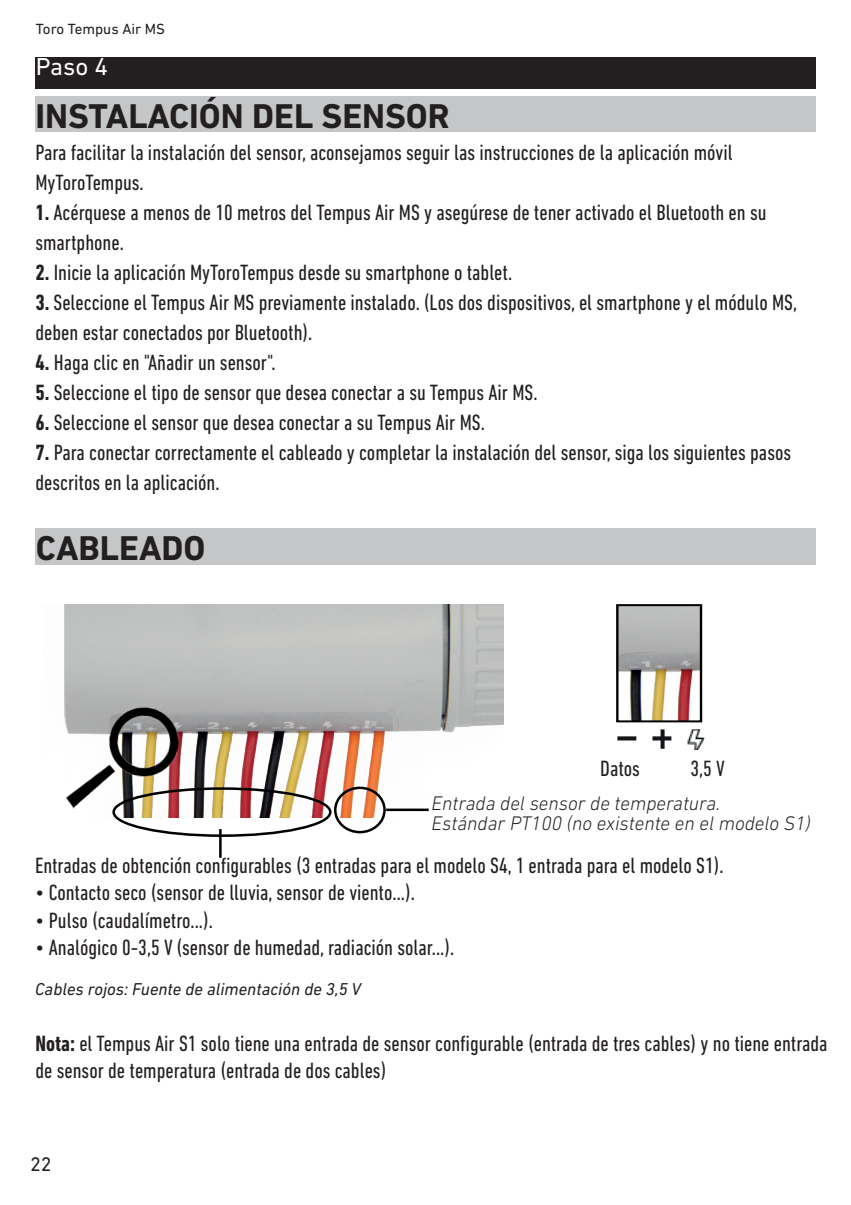
<style>
.page{position:relative;width:851px;height:1205px;background:#fff}
.page>*{position:absolute;margin:0;border:0;box-sizing:border-box;transform-origin:0 0}
.t1{font:700 35px "DIN Next LT Pro";color:#231f20}
.t2{font:25px "DIN Next LT Pro";color:#fff}
.t3{font:condensed 22.5px/30px "DIN Next LT Pro";color:#231f20}
.t4{font:italic 300 20px/20px "DIN Next LT Pro";color:#231f20}
.t5{font:20px "DIN Next LT Pro";color:#231f20}
.t6{font:italic 17.5px "DIN Next LT Pro";color:#231f20}
.t7{font:15px "DIN Next LT Pro";color:#231f20}
.s1{font-weight:700}
</style>
<div class="page">
<div style="left:36px;top:57px;width:779px;height:31px;background:#231f20"></div>
<div style="left:35px;top:97px;width:780px;height:35px;background:#c5c6c8"></div>
<img style="left:64px;top:604px;width:439px;height:214px">
<hr style="left:386px;top:808px;width:42px;height:3px;background:#000">
<img style="left:617px;top:730px;width:89px;height:20px">
<div style="left:334px;top:786px;width:52px;height:47px;border:2px solid #000;border-radius:50%"></div>
<div style="left:112px;top:787px;width:219px;height:50px;border:2px solid #000;border-radius:50%"></div>
<hr style="left:219px;top:829px;width:2px;height:29px;background:#000">
<img style="left:619px;top:607px;width:80px;height:112px">
<div style="left:616px;top:604px;width:86px;height:118px;border:2px solid #000"></div>
<img style="left:65px;top:700px;width:117px;height:118px">
<div style="left:36px;top:528px;width:779px;height:37px;background:#c5c6c8"></div>
<p class="t7" style="left:36px;top:20px;width:131px">Toro Tempus Air MS</p>
<p class="t2" style="left:36px;top:53px;width:73px">Paso 4</p>
<h1 class="t1" style="left:35px;top:95px;width:416px">INSTALACIÓN DEL SENSOR</h1>
<p class="t3" style="left:35px;top:138px;width:698px">Para facilitar la instalación del sensor, aconsejamos seguir las instrucciones de la aplicación móvil<br>MyToroTempus.</p>
<p class="t3" style="left:35px;top:198px;width:732px"><span class="s1">1.</span> Acérquese a menos de 10 metros del Tempus Air MS y asegúrese de tener activado el Bluetooth en su smartphone.</p>
<p class="t3" style="left:35px;top:258px;width:478px"><span class="s1">2.</span> Inicie la aplicación MyToroTempus desde su smartphone o tablet.</p>
<p class="t3" style="left:35px;top:288px;width:763px"><span class="s1">3.</span> Seleccione el Tempus Air MS previamente instalado. (Los dos dispositivos, el smartphone y el módulo MS, deben estar conectados por Bluetooth).</p>
<p class="t3" style="left:35px;top:348px;width:242px"><span class="s1">4.</span> Haga clic en "Añadir un sensor".</p>
<p class="t3" style="left:35px;top:378px;width:503px"><span class="s1">5.</span> Seleccione el tipo de sensor que desea conectar a su Tempus Air MS.</p>
<p class="t3" style="left:35px;top:408px;width:451px"><span class="s1">6.</span> Seleccione el sensor que desea conectar a su Tempus Air MS.</p>
<p class="t3" style="left:35px;top:438px;width:757px"><span class="s1">7.</span> Para conectar correctamente el cableado y completar la instalación del sensor, siga los siguientes pasos descritos en la aplicación.</p>
<h1 class="t1" style="left:36px;top:527px;width:171px">CABLEADO</h1>
<p class="t3" style="left:600px;top:753px;width:41px">Datos</p>
<p class="t3" style="left:690px;top:753px;width:36px">3,5 V</p>
<p class="t4" style="left:431px;top:793px;width:381px">Entrada del sensor de temperatura.<br>Estándar PT100 (no existente en el modelo S1)</p>
<p class="t3" style="left:35px;top:850px;width:690px">Entradas de obtención configurables (3 entradas para el modelo S4, 1 entrada para el modelo S1).</p>
<p class="t3" style="left:35px;top:877px;width:381px">• Contacto seco (sensor de lluvia, sensor de viento...).</p>
<p class="t3" style="left:35px;top:905px;width:179px">• Pulso (caudalímetro...).</p>
<p class="t3" style="left:35px;top:932px;width:420px">• Analógico 0-3,5 V (sensor de humedad, radiación solar...).</p>
<p class="t6" style="left:35px;top:979px;width:327px">Cables rojos: Fuente de alimentación de 3,5 V</p>
<p class="t3" style="left:35px;top:1030px;width:793px;line-height:27px"><span class="s1">Nota:</span> el Tempus Air S1 solo tiene una entrada de sensor configurable (entrada de tres cables) y no tiene entrada de sensor de temperatura (entrada de dos cables)</p>
<p class="t5" style="left:30px;top:1152px;width:23px">22</p>
</div>
